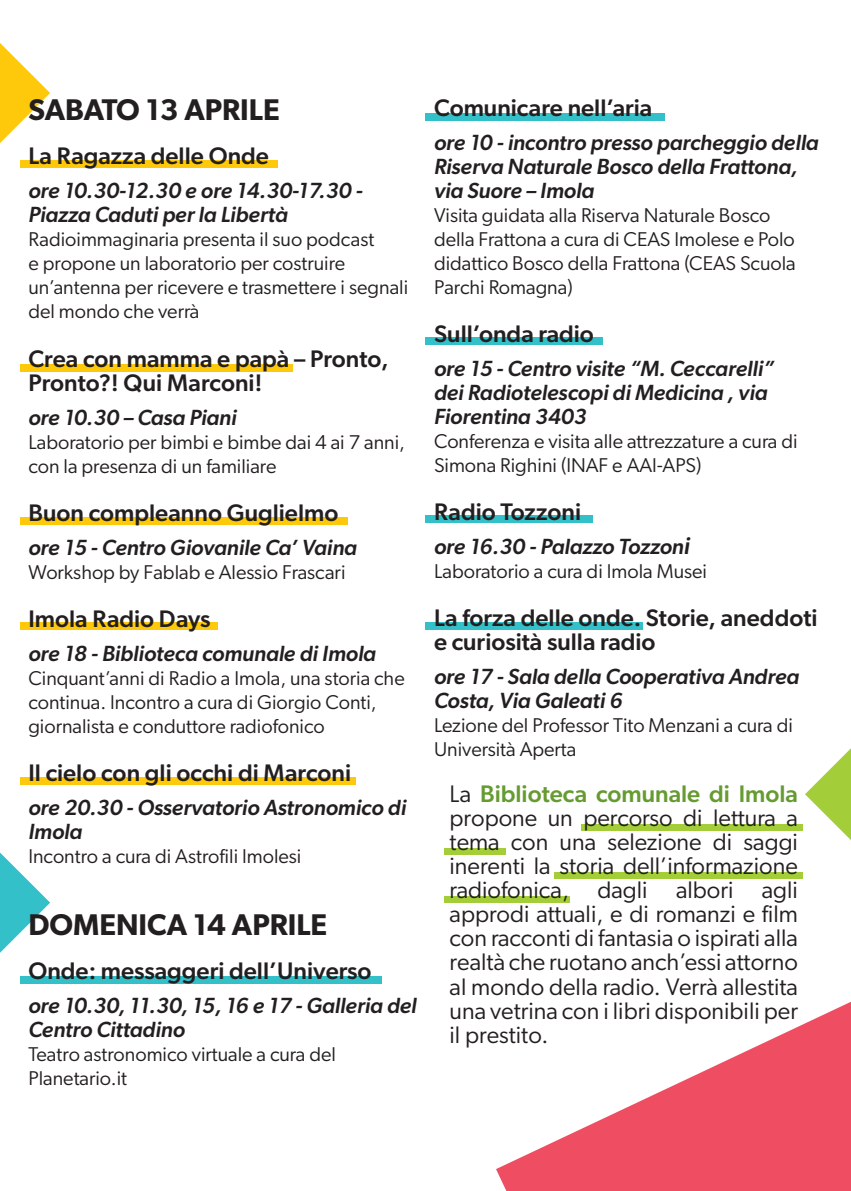
<style>
.page{position:relative;width:851px;height:1191px;background:#fff}
.page>*{position:absolute;margin:0;border:0;box-sizing:border-box;transform-origin:0 0}
.t1{font:600 30px "Gibson";color:#231f20}
.t2{font:24px/24px "Gibson";color:#231f20;text-align:justify}
.t3{font:500 24px/24px "Gibson";color:#231f20}
.t4{font:italic 500 22px/24px "Gibson";color:#231f20}
.t5{font:20px/24px "Gibson";color:#231f20}
.s1{font-size:24px}
.s2{font-weight:500;color:#659b30}
</style>
<div class="page">
<svg style="left:0;top:43px;width:50px;height:100px"></svg>
<div style="left:20px;top:160px;width:258px;height:8px;background:#fec80b"></div>
<div style="left:20px;top:363px;width:273px;height:8px;background:#fec80b"></div>
<div style="left:20px;top:517px;width:328px;height:8px;background:#fec80b"></div>
<div style="left:20px;top:622px;width:198px;height:8px;background:#fec80b"></div>
<div style="left:20px;top:777px;width:335px;height:8px;background:#fec80b"></div>
<div style="left:20px;top:976px;width:362px;height:8px;background:#33c0c8"></div>
<div style="left:425px;top:113px;width:240px;height:8px;background:#33c0c8"></div>
<div style="left:425px;top:337px;width:178px;height:8px;background:#33c0c8"></div>
<div style="left:425px;top:515px;width:167px;height:8px;background:#33c0c8"></div>
<div style="left:425px;top:621px;width:218px;height:8px;background:#33c0c8"></div>
<div style="left:581px;top:824px;width:221px;height:6px;background:#a3cd39"></div>
<div style="left:554px;top:872px;width:248px;height:7px;background:#a3cd39"></div>
<div style="left:444px;top:896px;width:125px;height:6px;background:#a3cd39"></div>
<div style="left:444px;top:848px;width:61px;height:6px;background:#a3cd39"></div>
<svg style="left:0;top:852px;width:50px;height:100px"></svg>
<svg style="left:496px;top:1002px;width:354px;height:189px;fill:#ef4d62"></svg>
<svg style="left:805px;top:749px;width:45px;height:90px"></svg>
<p class="t1" style="left:28px;top:92px;width:253px">SABATO 13 APRILE</p>
<p class="t3" style="left:28px;top:144px;width:242px">La Ragazza delle Onde</p>
<p class="t4" style="left:28px;top:178px;width:335px">ore 10.30-12.30 e ore 14.30-17.30 -<br>Piazza Caduti per la Libertà</p>
<p class="t5" style="left:28px;top:227px;width:381px">Radioimmaginaria presenta il suo podcast<br>e propone un laboratorio per costruire un’antenna per ricevere e trasmettere i segnali del mondo che verrà</p>
<p class="t3" style="left:28px;top:346px;width:361px">Crea con mamma e papà – Pronto,<br>Pronto?! Qui Marconi!</p>
<p class="t4" style="left:28px;top:404px;width:210px">ore 10.30 – Casa Piani</p>
<p class="t5" style="left:28px;top:429px;width:378px">Laboratorio per bimbi e bimbe dai 4 ai 7 anni,</p>
<p class="t5" style="left:28px;top:453px;width:250px">con la presenza di un familiare</p>
<p class="t3" style="left:28px;top:500px;width:311px">Buon compleanno Guglielmo</p>
<p class="t4" style="left:28px;top:534px;width:330px">ore 15 - Centro Giovanile Ca’ Vaina</p>
<p class="t5" style="left:28px;top:559px;width:318px">Workshop by Fablab e Alessio Frascari</p>
<p class="t3" style="left:28px;top:606px;width:183px">Imola Radio Days</p>
<p class="t4" style="left:28px;top:640px;width:349px">ore 18 - Biblioteca comunale di Imola</p>
<p class="t5" style="left:28px;top:665px;width:378px">Cinquant’anni di Radio a Imola, una storia che continua. Incontro a cura di Giorgio Conti, giornalista e conduttore radiofonico</p>
<p class="t3" style="left:28px;top:760px;width:324px">Il cielo con gli occhi di Marconi</p>
<p class="t4" style="left:28px;top:794px;width:379px">ore 20.30 - Osservatorio Astronomico di<br>Imola</p>
<p class="t5" style="left:28px;top:843px;width:274px">Incontro a cura di Astrofili Imolesi</p>
<p class="t1" style="left:28px;top:906px;width:300px">DOMENICA 14 APRILE</p>
<p class="t3" style="left:28px;top:958px;width:344px">Onde: messaggeri dell’Universo</p>
<p class="t4" style="left:28px;top:992px;width:389px">ore 10.30, 11.30, 15, 16 e 17 - Galleria del<br>Centro Cittadino</p>
<p class="t5" style="left:28px;top:1041px;width:309px">Teatro astronomico virtuale a cura del<br>Planetario.it</p>
<p class="t3" style="left:434px;top:95px;width:220px">Comunicare nell’aria</p>
<p class="t4" style="left:434px;top:130px;width:386px">ore 10 - incontro presso parcheggio della<br>Riserva Naturale Bosco della Frattona, via Suore – Imola</p>
<p class="t5" style="left:434px;top:202px;width:363px">Visita guidata alla Riserva Naturale Bosco della Frattona a cura di CEAS Imolese e Polo didattico Bosco della Frattona (CEAS Scuola Parchi Romagna)</p>
<p class="t3" style="left:434px;top:321px;width:161px">Sull’onda radio</p>
<p class="t4" style="left:434px;top:356px;width:342px">ore 15 - Centro visite “M. Ceccarelli” dei Radiotelescopi di Medicina , via<br>Fiorentina 3403</p>
<p class="t5" style="left:434px;top:428px;width:365px">Conferenza e visita alle attrezzature a cura di<br>Simona Righini (INAF e AAI-APS)</p>
<p class="t3" style="left:434px;top:499px;width:148px">Radio Tozzoni</p>
<p class="t4" style="left:434px;top:534px;width:257px">ore 16.30 - Palazzo Tozzon<span class="s1">i</span></p>
<p class="t5" style="left:434px;top:558px;width:274px">Laboratorio a cura di Imola Musei</p>
<p class="t3" style="left:434px;top:605px;width:385px">La forza delle onde. Storie, aneddoti e curiosità sulla radio</p>
<p class="t4" style="left:434px;top:664px;width:366px">ore 17 - Sala della Cooperativa Andrea<br>Costa, Via Galeati 6</p>
<p class="t5" style="left:434px;top:712px;width:360px">Lezione del Professor Tito Menzani a cura di<br>Università Aperta</p>
<p class="t2" style="left:449px;top:782px;width:350px">La <span class="s2">Biblioteca comunale di Imola </span>propone un percorso di lettura a tema con una selezione di saggi inerenti la storia dell’informazione radiofonica, dagli albori agli approdi attuali, e di romanzi e film con racconti di fantasia o ispirati alla realtà che ruotano anch’essi attorno al mondo della radio. Verrà allestita una vetrina con i libri disponibili per il prestito.</p>
</div>
